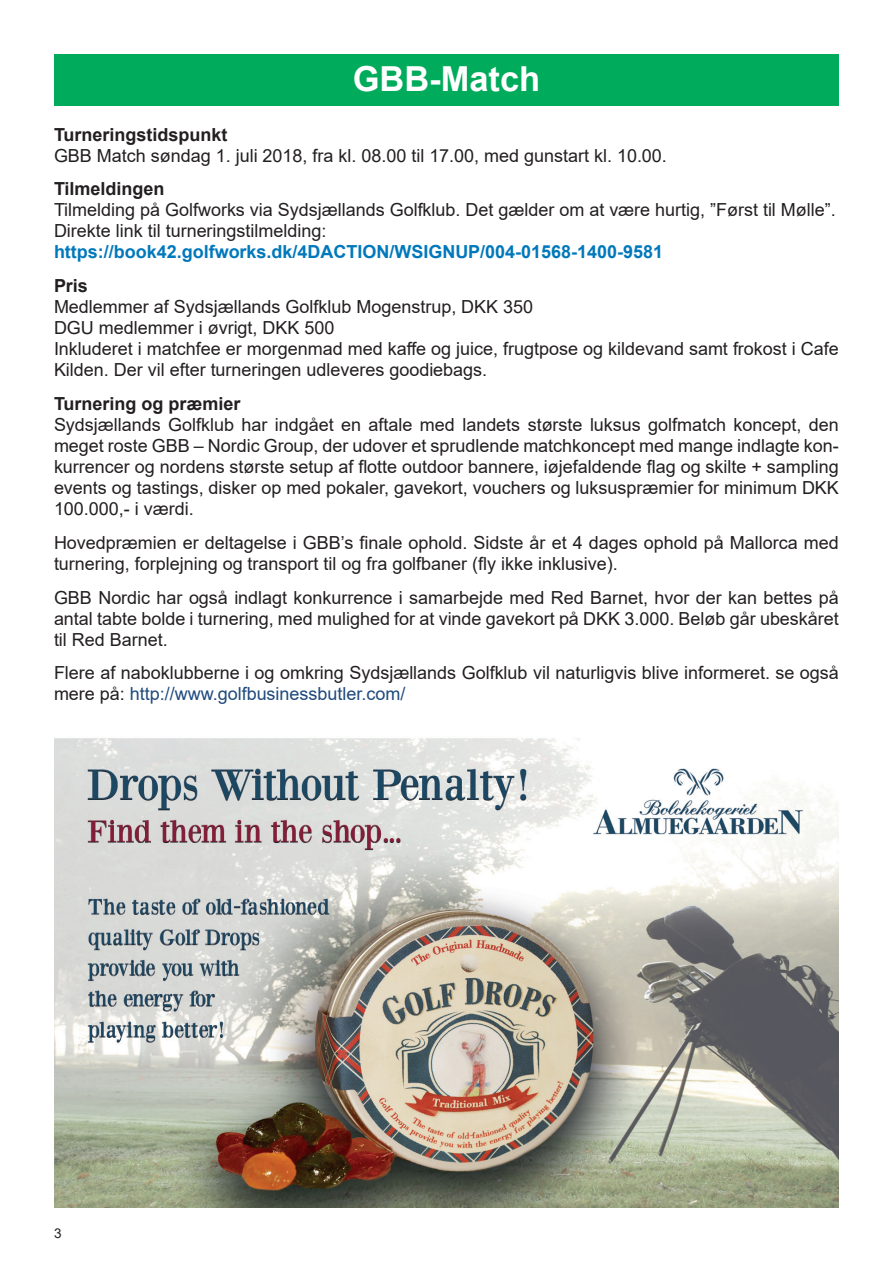
<style>
.page{position:relative;width:893px;height:1263px;background:#fff}
.page>*{position:absolute;margin:0;border:0;box-sizing:border-box;transform-origin:0 0}
.t1{font:700 34.5px "Arial";color:#fff}
.t2{font:18px/21px "Arial";color:#231f20}
.t3{font:700 18px "Arial";color:#0078bb}
.t4{font:700 18px "Arial";color:#231f20}
.t5{font:13.5px "Arial";color:#231f20}
.s1{color:#1f497d}
</style>
<div class="page">
<img style="left:54px;top:738px;width:784px;height:470px">
<div style="left:54px;top:54px;width:785px;height:52px;background:#00ab5b"></div>
<p class="t1" style="left:353px;top:54px;width:189px">GBB-Match</p>
<p class="t4" style="left:54px;top:122px;width:175px">Turneringstidspunkt</p>
<p class="t2" style="left:54px;top:145px;width:614px">GBB Match søndag 1. juli 2018, fra kl. 08.00 til 17.00, med gunstart kl. 10.00.</p>
<p class="t4" style="left:54px;top:176px;width:112px">Tilmeldingen</p>
<p class="t2" style="left:54px;top:199px;width:783px">Tilmelding på Golfworks via Sydsjællands Golfklub. Det gælder om at være hurtig, ”Først til Mølle”.</p>
<p class="t2" style="left:54px;top:220px;width:274px">Direkte link til turneringstilmelding:</p>
<p class="t3" style="left:54px;top:239px;width:611px">https://book42.golfworks.dk/4DACTION/WSIGNUP/004-01568-1400-9581</p>
<p class="t4" style="left:54px;top:273px;width:35px">Pris</p>
<p class="t2" style="left:54px;top:296px;width:481px">Medlemmer af Sydsjællands Golfklub Mogenstrup, DKK 350</p>
<p class="t2" style="left:54px;top:317px;width:282px">DGU medlemmer i øvrigt, DKK 500</p>
<p class="t2" style="left:54px;top:338px;width:786px">Inkluderet i matchfee er morgenmad med kaffe og juice, frugtpose og kildevand samt frokost i Cafe<br>Kilden. Der vil efter turneringen udleveres goodiebags.</p>
<p class="t4" style="left:54px;top:391px;width:188px">Turnering og præmier</p>
<p class="t2" style="left:54px;top:414px;width:786px;text-align:justify">Sydsjællands Golfklub har indgået en aftale med landets største luksus golfmatch koncept, den meget roste GBB – Nordic Group, der udover et sprudlende matchkoncept med mange indlagte kon&shy;kurrencer og nordens største setup af flotte outdoor bannere, iøjefaldende flag og skilte + sampling events og tastings, disker op med pokaler, gavekort, vouchers og luksuspræmier for minimum DKK 100.000,- i værdi.</p>
<p class="t2" style="left:54px;top:532px;width:786px">Hovedpræmien er deltagelse i GBB’s finale ophold. Sidste år et 4 dages ophold på Mallorca med turnering, forplejning og transport til og fra golfbaner (fly ikke inklusive).</p>
<p class="t2" style="left:54px;top:587px;width:786px;text-align:justify">GBB Nordic har også indlagt konkurrence i samarbejde med Red Barnet, hvor der kan bettes på antal tabte bolde i turnering, med mulighed for at vinde gavekort på DKK 3.000. Beløb går ubeskåret til Red Barnet.</p>
<p class="t2" style="left:54px;top:662px;width:786px">Flere af naboklubberne i og omkring Sydsjællands Golfklub vil naturligvis blive informeret. se også mere på: <span class="s1">http://www.golfbusinessbutler.com/</span></p>
<p class="t5" style="left:54px;top:1224px;width:9px">3</p>
</div>
